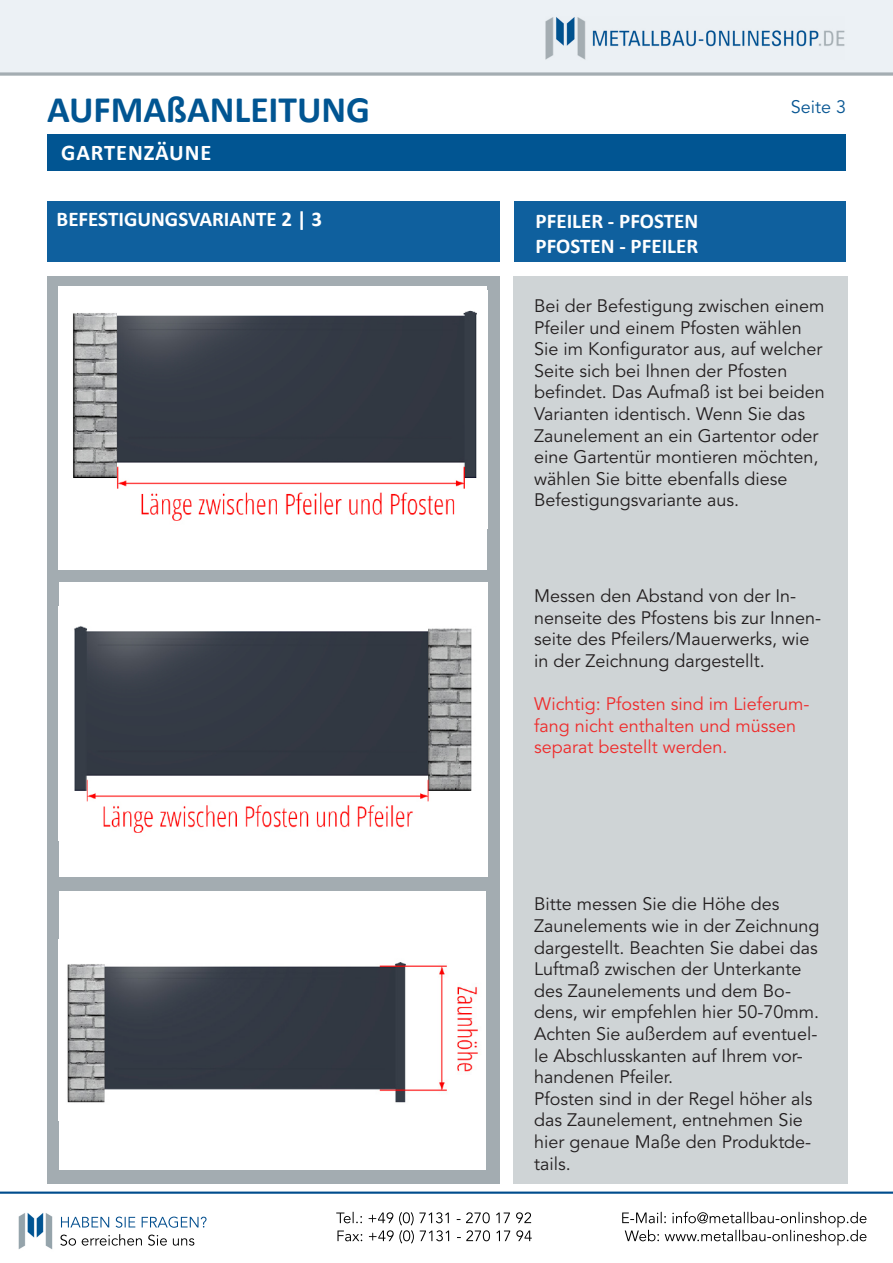
<style>
.page{position:relative;width:893px;height:1263px;background:#fff}
.page>*{position:absolute;margin:0;border:0;box-sizing:border-box;transform-origin:0 0}
.t1{font:700 37.5px "Calibri";color:#015592}
.t2{font:700 22.5px "Calibri";letter-spacing:.04em;color:#fff}
.t3{font:700 21px "Calibri";color:#fff}
.t4{font:18px/21.6px "Avenir";color:#231f20}
.t5{font:18px/21.6px "Avenir";color:#ee2d2d}
.t6{font:18px "Avenir";color:#075693}
</style>
<div class="page">
<img style="left:0;top:0;width:893px;height:1249px">
<div style="left:47px;top:134px;width:799px;height:36px;background:#015592"></div>
<div style="left:47px;top:276px;width:452px;height:908px;background:#a3acb1"></div>
<div style="left:514px;top:276px;width:334px;height:908px;background:#cfd4d6"></div>
<div style="left:59px;top:286px;width:428px;height:284px;background:#fff"></div>
<img style="left:73px;top:310px;width:404px;height:211px">
<div style="left:47px;top:201px;width:452px;height:60px;background:#0f609e"></div>
<div style="left:514px;top:201px;width:331px;height:60px;background:#0f609e"></div>
<div style="left:59px;top:582px;width:428px;height:295px;background:#fff"></div>
<img style="left:74px;top:626px;width:398px;height:207px">
<div style="left:59px;top:891px;width:427px;height:278px;background:#fff"></div>
<img style="left:67px;top:962px;width:411px;height:141px">
<h1 class="t1" style="left:47px;top:83px;width:325px">AUFMAßANLEITUNG</h1>
<p class="t6" style="left:791px;top:94px;width:57px">Seite 3</p>
<p class="t2" style="left:61px;top:136px;width:152px">GARTENZÄUNE</p>
<p class="t3" style="left:57px;top:204px;width:267px">BEFESTIGUNGSVARIANTE 2 | 3</p>
<p class="t3" style="left:536px;top:206px;width:164px">PFEILER - PFOSTEN</p>
<p class="t3" style="left:536px;top:231px;width:164px">PFOSTEN - PFEILER</p>
<p class="t4" style="left:534px;top:295px;width:292px">Bei der Befestigung zwischen einem Pfeiler und einem Pfosten wählen Sie im Konfigurator aus, auf welcher Seite sich bei Ihnen der Pfosten befindet. Das Aufmaß ist bei beiden Varianten identisch. Wenn Sie das Zaunelement an ein Gartentor oder eine Gartentür montieren möchten, wählen Sie bitte ebenfalls diese Befestigungsvariante aus.</p>
<p class="t4" style="left:534px;top:586px;width:288px">Messen den Abstand von der In&shy;nenseite des Pfostens bis zur Innen&shy;seite des Pfeilers/Mauerwerks, wie in der Zeichnung dargestellt.</p>
<p class="t5" style="left:534px;top:694px;width:277px">Wichtig: Pfosten sind im Lieferum&shy;fang nicht enthalten und müssen separat bestellt werden.</p>
<p class="t4" style="left:534px;top:894px;width:287px">Bitte messen Sie die Höhe des<br>Zaunelements wie in der Zeichnung dargestellt. Beachten Sie dabei das<br>Luftmaß zwischen der Unterkante des Zaunelements und dem Bo&shy;dens, wir empfehlen hier 50-70mm.</p>
<p class="t4" style="left:534px;top:1023px;width:285px">Achten Sie außerdem auf eventuel&shy;le Abschlusskanten auf Ihrem vor&shy;handenen Pfeiler.</p>
<p class="t4" style="left:534px;top:1088px;width:280px">Pfosten sind in der Regel höher als das Zaunelement, entnehmen Sie hier genaue Maße den Produktde&shy;tails.</p>
</div>
